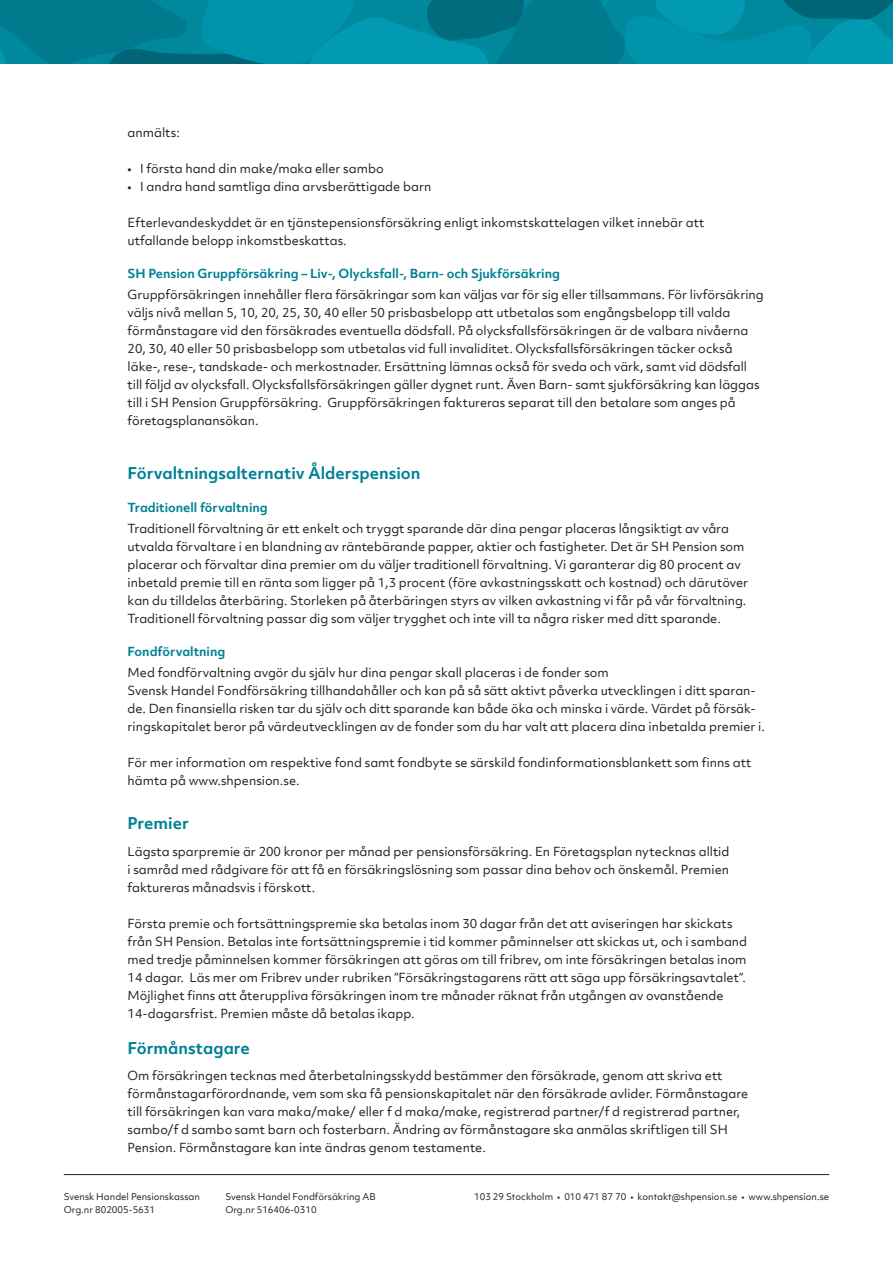
<style>
.page{position:relative;width:893px;height:1263px;background:#fff}
.page>*{position:absolute;margin:0;border:0;box-sizing:border-box;transform-origin:0 0}
.Brödtext_8_12_pkt_vä{font:700 15.6px "Objektiv Mk 2";color:#008195}
.Brödtext_8_12_pkt_vä-2{font:12px/18px "Objektiv Mk 2";color:#231f20}
.Brödtext_8_12_pkt_vä-3{font:700 12px "Objektiv Mk 2";color:#008195}
.t1{font:9px/13.5px "Objektiv Mk 1";color:#231f20}
</style>
<div class="page">
<svg style="left:0;top:0;width:893px;height:64px;background:#00879c"></svg>
<hr style="left:64px;top:1174px;width:765px;height:1px;background:#231f20">
<p class="Brödtext_8_12_pkt_vä-2" style="left:128px;top:123px;width:54px">anmälts:</p>
<p class="Brödtext_8_12_pkt_vä-2" style="left:128px;top:159px;width:258px">• I första hand din make/maka eller sambo</p>
<p class="Brödtext_8_12_pkt_vä-2" style="left:128px;top:177px;width:305px">• I andra hand samtliga dina arvsberättigade barn</p>
<p class="Brödtext_8_12_pkt_vä-2" style="left:128px;top:213px;width:578px">Efterlevandeskyddet är en tjänstepensionsförsäkring enligt inkomstskattelagen vilket innebär att</p>
<p class="Brödtext_8_12_pkt_vä-2" style="left:128px;top:231px;width:221px">utfallande belopp inkomstbeskattas.</p>
<p class="Brödtext_8_12_pkt_vä-3" style="left:128px;top:265px;width:434px">SH Pension Gruppförsäkring – Liv-, Olycksfall-, Barn- och Sjukförsäkring</p>
<p class="Brödtext_8_12_pkt_vä-2" style="left:128px;top:285px;width:638px">Gruppförsäkringen innehåller flera försäkringar som kan väljas var för sig eller tillsammans. För livförsäkring väljs nivå mellan 5, 10, 20, 25, 30, 40 eller 50 prisbasbelopp att utbetalas som engångsbelopp till valda förmånstagare vid den försäkrades eventuella dödsfall. På olycksfallsförsäkringen är de valbara nivåerna 20, 30, 40 eller 50 prisbasbelopp som utbetalas vid full invaliditet. Olycksfallsförsäkringen täcker också läke-, rese-, tandskade- och merkostnader. Ersättning lämnas också för sveda och värk, samt vid dödsfall till följd av olycksfall. Olycksfallsförsäkringen gäller dygnet runt. Även Barn- samt sjukförsäkring kan läggas till i SH Pension Gruppförsäkring. Gruppförsäkringen faktureras separat till den betalare som anges på företagsplanansökan.</p>
<p class="Brödtext_8_12_pkt_vä" style="left:128px;top:462px;width:294px">Förvaltningsalternativ Ålderspension</p>
<p class="Brödtext_8_12_pkt_vä-3" style="left:128px;top:499px;width:142px">Traditionell förvaltning</p>
<p class="Brödtext_8_12_pkt_vä-2" style="left:128px;top:519px;width:622px">Traditionell förvaltning är ett enkelt och tryggt sparande där dina pengar placeras långsiktigt av våra utvalda förvaltare i en blandning av räntebärande papper, aktier och fastigheter. Det är SH Pension som placerar och förvaltar dina premier om du väljer traditionell förvaltning. Vi garanterar dig 80 procent av inbetald premie till en ränta som ligger på 1,3 procent (före avkastningsskatt och kostnad) och därutöver kan du tilldelas återbäring. Storleken på återbäringen styrs av vilken avkastning vi får på vår förvaltning.</p>
<p class="Brödtext_8_12_pkt_vä-2" style="left:128px;top:609px;width:595px">Traditionell förvaltning passar dig som väljer trygghet och inte vill ta några risker med ditt sparande.</p>
<p class="Brödtext_8_12_pkt_vä-3" style="left:128px;top:643px;width:99px">Fondförvaltning</p>
<p class="Brödtext_8_12_pkt_vä-2" style="left:128px;top:663px;width:483px">Med fondförvaltning avgör du själv hur dina pengar skall placeras i de fonder som</p>
<p class="Brödtext_8_12_pkt_vä-2" style="left:128px;top:681px;width:639px">Svensk Handel Fondförsäkring tillhandahåller och kan på så sätt aktivt påverka utvecklingen i ditt sparan&shy;de. Den finansiella risken tar du själv och ditt sparande kan både öka och minska i värde. Värdet på försäk&shy;ringskapitalet beror på värdeutvecklingen av de fonder som du har valt att placera dina inbetalda premier i.</p>
<p class="Brödtext_8_12_pkt_vä-2" style="left:128px;top:753px;width:625px">För mer information om respektive fond samt fondbyte se särskild fondinformationsblankett som finns att hämta på www.shpension.se.</p>
<p class="Brödtext_8_12_pkt_vä" style="left:128px;top:812px;width:63px">Premier</p>
<p class="Brödtext_8_12_pkt_vä-2" style="left:128px;top:842px;width:603px;text-align:justify">Lägsta sparpremie är 200 kronor per månad per pensionsförsäkring. En Företagsplan nytecknas alltid i samråd med rådgivare för att få en försäkringslösning som passar dina behov och önskemål. Premien faktureras månadsvis i förskott.</p>
<p class="Brödtext_8_12_pkt_vä-2" style="left:128px;top:914px;width:621px">Första premie och fortsättningspremie ska betalas inom 30 dagar från det att aviseringen har skickats från SH Pension. Betalas inte fortsättningspremie i tid kommer påminnelser att skickas ut, och i samband med tredje påminnelsen kommer försäkringen att göras om till fribrev, om inte försäkringen betalas inom 14 dagar. Läs mer om Fribrev under rubriken ”Försäkringstagarens rätt att säga upp försäkringsavtalet”.<br>Möjlighet finns att återuppliva försäkringen inom tre månader räknat från utgången av ovanstående 14-dagarsfrist. Premien måste då betalas ikapp.</p>
<p class="Brödtext_8_12_pkt_vä" style="left:128px;top:1037px;width:124px">Förmånstagare</p>
<p class="Brödtext_8_12_pkt_vä-2" style="left:128px;top:1066px;width:622px">Om försäkringen tecknas med återbetalningsskydd bestämmer den försäkrade, genom att skriva ett förmånstagarförordnande, vem som ska få pensionskapitalet när den försäkrade avlider. Förmånstagare till försäkringen kan vara maka/make/ eller f d maka/make, registrerad partner/f d registrerad partner, sambo/f d sambo samt barn och fosterbarn. Ändring av förmånstagare ska anmälas skriftligen till SH Pension. Förmånstagare kan inte ändras genom testamente.</p>
<p class="t1" style="left:225px;top:1189px;width:152px">Svensk Handel Fondförsäkring AB<br>Org.nr 516406-0310</p>
<p class="t1" style="left:64px;top:1189px;width:138px">Svensk Handel Pensionskassan</p>
<p class="t1" style="left:474px;top:1189px;width:356px">103 29 Stockholm • 010 471 87 70 • kontakt@shpension.se • www.shpension.se</p>
<p class="t1" style="left:64px;top:1203px;width:93px">Org.nr 802005-5631</p>
</div>
